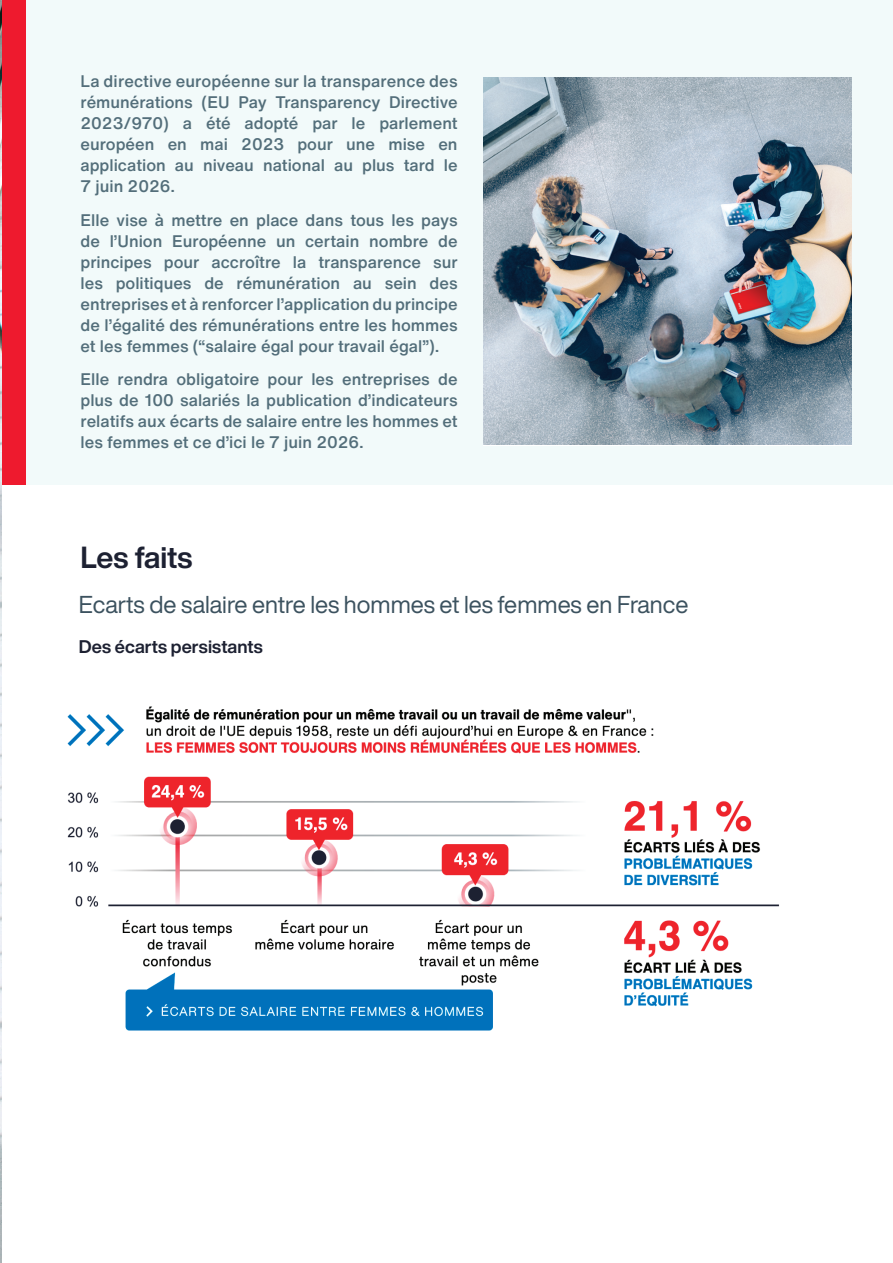
<style>
.page{position:relative;width:893px;height:1263px;background:#fff}
.page>*{position:absolute;margin:0;border:0;box-sizing:border-box;transform-origin:0 0}
.t1{font:700 30px "Helvetica Now Display";color:#1d2132}
.t2{font:24px "Helvetica Now Display";color:#3c525f}
.t3{font:700 18px "Helvetica Now Display";letter-spacing:.005em;color:#1d2132}
.t4{font:500 16.5px/21px "Helvetica Now Text";color:#536e7a;text-align:justify}
</style>
<div class="page">
<div style="left:27px;top:0;width:866px;height:484px;background:#f2fafa"></div>
<div style="left:0;top:0;width:26px;height:484px;background:#ee1a2e"></div>
<img style="left:0;top:0;width:1px;height:1263px">
<img style="left:483px;top:77px;width:369px;height:367px">
<img style="left:67px;top:706px;width:712px;height:325px">
<p class="t4" style="left:81px;top:71px;width:379px">La directive européenne sur la transparence des rémunérations (EU Pay Transparency Directive 2023/970) a été adopté par le parlement européen en mai 2023 pour une mise en application au niveau national au plus tard le 7 juin 2026.</p>
<p class="t4" style="left:81px;top:209px;width:379px">Elle vise à mettre en place dans tous les pays de l’Union Européenne un certain nombre de principes pour accroître la transparence sur les politiques de rémunération au sein des entreprises et à renforcer l’application du principe de l’égalité des rémunérations entre les hommes et les femmes (“salaire égal pour travail égal”).</p>
<p class="t4" style="left:81px;top:369px;width:379px">Elle rendra obligatoire pour les entreprises de plus de 100 salariés la publication d’indicateurs relatifs aux écarts de salaire entre les hommes et les femmes et ce d’ici le 7 juin 2026.</p>
<h1 class="t1" style="left:81px;top:537px;width:113px">Les faits</h1>
<h2 class="t2" style="left:79px;top:588px;width:611px">Ecarts de salaire entre les hommes et les femmes en France</h2>
<p class="t3" style="left:79px;top:635px;width:185px">Des écarts persistants</p>
</div>
